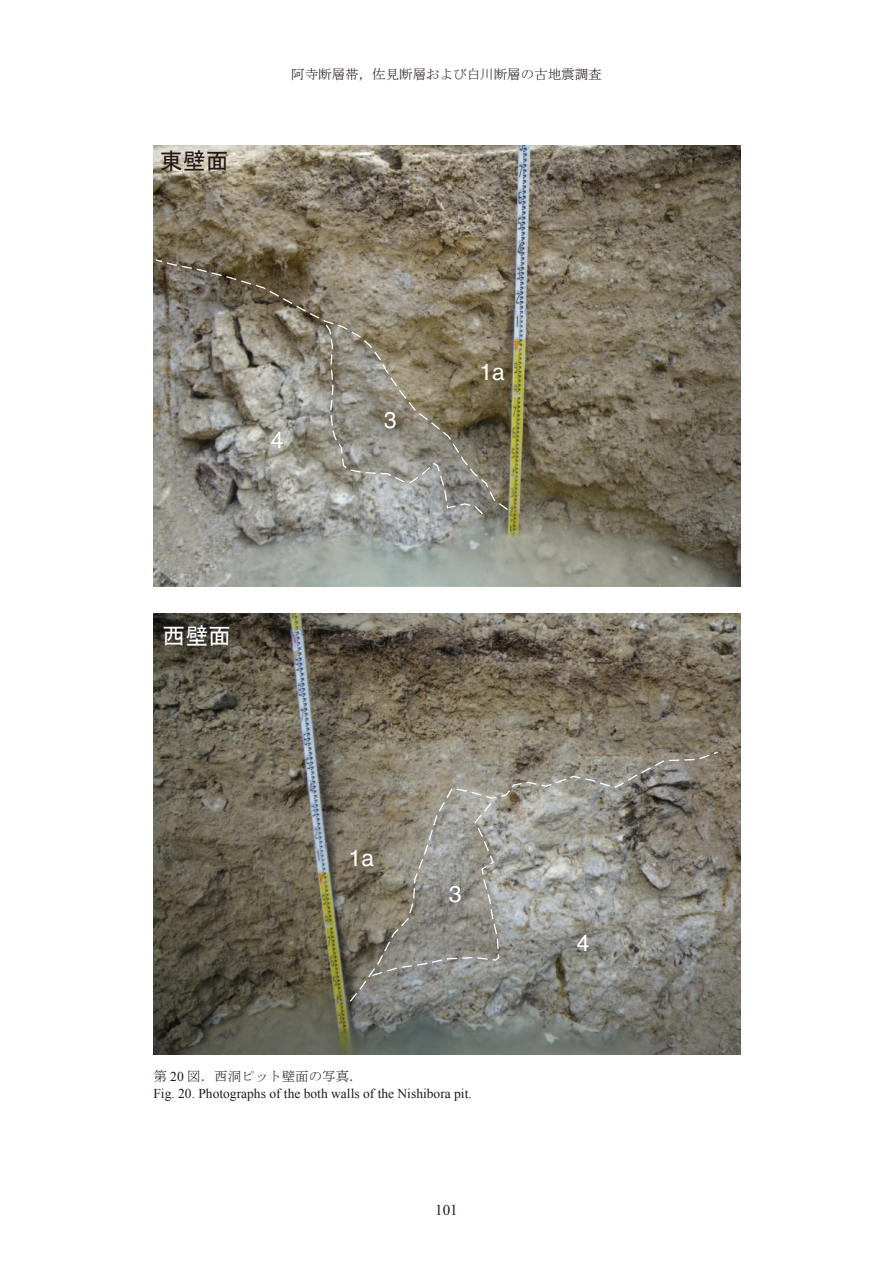
<style>
.page{position:relative;width:893px;height:1263px;background:#fff}
.page>*{position:absolute;margin:0;border:0;box-sizing:border-box;transform-origin:0 0}
.t1{font:22.95px "Helvetica";color:#fff}
.t2{font:22.95px "MS Gothic";color:#231816}
.t3{font:22.95px "MS Gothic";color:#fff}
.t4{font:15px "Times New Roman";color:#231916}
.t5{font:13.5px "Times New Roman";color:#231916}
.t6{font:13.5px "MS Mincho";color:#231916}
.s1{font-family:"Times New Roman"}
</style>
<div class="page">
<img style="left:153px;top:146px;width:588px;height:440px">
<img style="left:153px;top:614px;width:588px;height:440px">
<svg style="left:323px;top:511px;width:161px;height:5px"></svg>
<svg style="left:154px;top:258px;width:355px;height:253px;background:#8a8476"></svg>
<svg style="left:348px;top:750px;width:371px;height:253px;background:#8d8a82"></svg>
<h1 class="t2" style="left:160px;top:149px;width:70px">東壁面</h1>
<p class="t6" style="left:291px;top:67px;width:312px">阿寺断層帯，佐見断層および白川断層の古地震調査</p>
<h1 class="t1" style="left:271px;top:426px;width:14px">4</h1>
<h1 class="t3" style="left:162px;top:624px;width:70px">西壁面</h1>
<h1 class="t1" style="left:384px;top:407px;width:14px">3</h1>
<h1 class="t1" style="left:479px;top:358px;width:27px">1a</h1>
<h1 class="t1" style="left:349px;top:845px;width:27px">1a</h1>
<h1 class="t1" style="left:449px;top:880px;width:14px">3</h1>
<h1 class="t1" style="left:577px;top:930px;width:14px">4</h1>
<p class="t6" style="left:153px;top:1069px;width:211px">第 <span class="s1">20</span> 図．西洞ピット壁面の写真．</p>
<p class="t5" style="left:153px;top:1084px;width:320px">Fig. 20. Photographs of the both walls of the Nishibora pit.</p>
<p class="t4" style="left:435px;top:1200px;width:24px">101</p>
</div>
